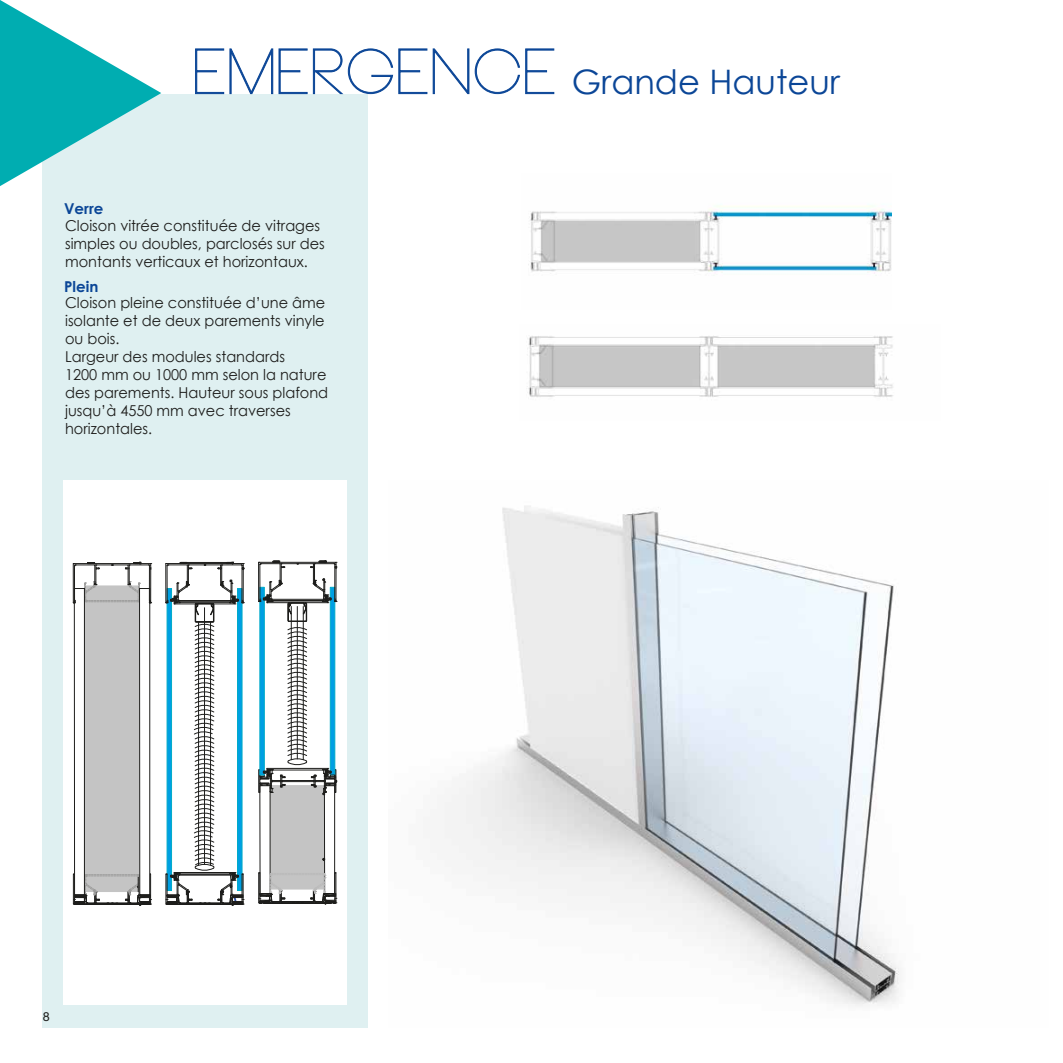
<style>
.page{position:relative;width:1063px;height:1063px;background:#fff}
.page>*{position:absolute;margin:0;border:0;box-sizing:border-box;transform-origin:0 0}
.t1{font:100 62.5px "Neou";color:#0b4697}
.t2{font:33.75px "Century Gothic";color:#0b4697}
.t3{font:15px/18px "Century Gothic";color:#1d1d1b}
.t4{font:700 15px "Century Gothic";color:#0b4697}
.t5{font:12.5px "Helvetica Neue LT Std";color:#1d1d1b}
</style>
<div class="page">
<div style="left:42px;top:94px;width:326px;height:933px;background:#dff0f1"></div>
<svg style="left:0;top:0;width:161px;height:186px"></svg>
<div style="left:63px;top:480px;width:284px;height:525px;background:#fff"></div>
<svg style="left:195px;top:48px;width:359px;height:46px"></svg>
<svg style="left:73px;top:562px;width:79px;height:343px"></svg>
<svg style="left:165px;top:562px;width:79px;height:343px"></svg>
<svg style="left:258px;top:561px;width:79px;height:343px"></svg>
<img style="left:528px;top:206px;width:364px;height:68px">
<img style="left:527px;top:336px;width:366px;height:61px">
<img style="left:444px;top:506px;width:455px;height:500px">
<h1 class="t1" style="left:196px;top:40px;width:366px">EMERGENCE</h1>
<h2 class="t2" style="left:572px;top:58px;width:270px">Grande Hauteur</h2>
<p class="t4" style="left:64px;top:197px;width:41px">Verre</p>
<p class="t3" style="left:65px;top:217px;width:261px">Cloison vitrée constituée de vitrages simples ou doubles, parclosés sur des montants verticaux et horizontaux.</p>
<p class="t3" style="left:65px;top:294px;width:265px">Cloison pleine constituée d’une âme isolante et de deux parements vinyle ou bois.<br>Largeur des modules standards<br>1200 mm ou 1000 mm selon la nature des parements. Hauteur sous plafond jusqu’à 4550 mm avec traverses horizontales.</p>
<p class="t4" style="left:64px;top:275px;width:36px">Plein</p>
<p class="t5" style="left:43px;top:1009px;width:8px">8</p>
</div>
